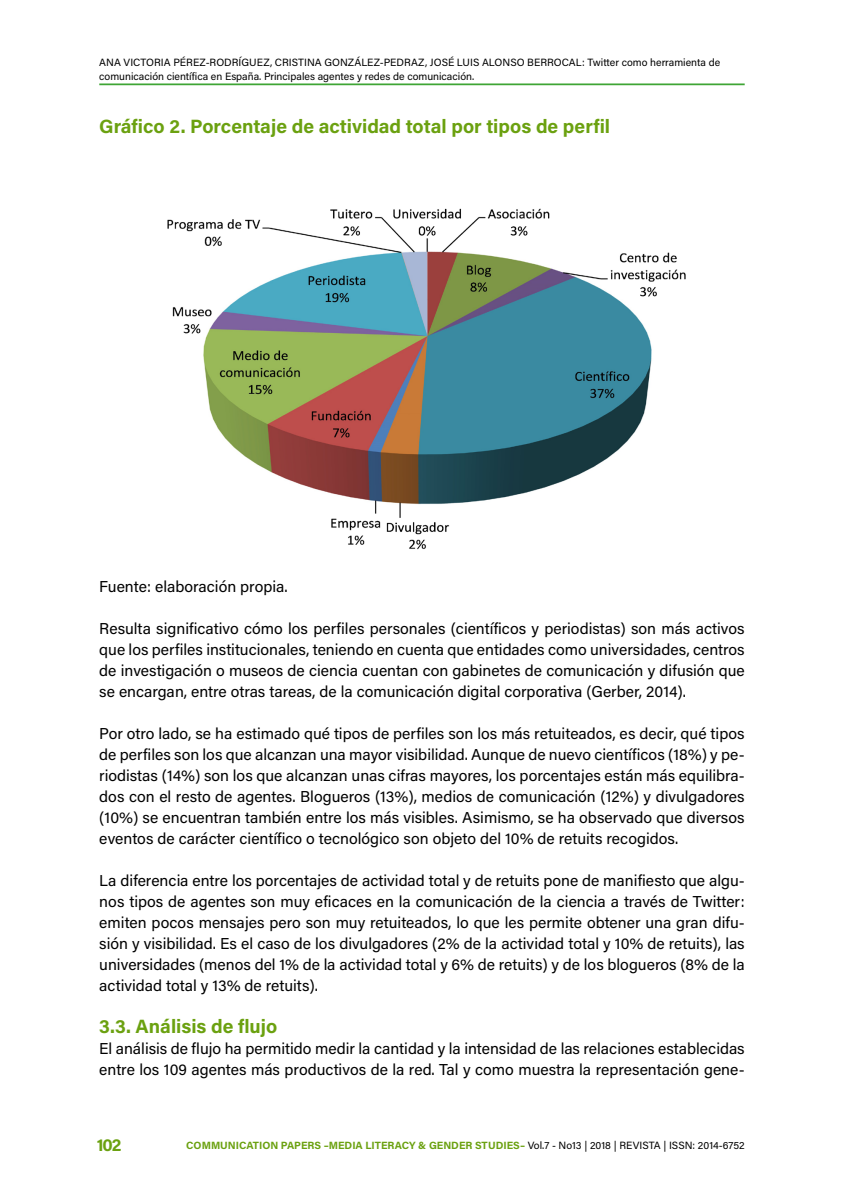
<style>
.page{position:relative;width:844px;height:1191px;background:#fff}
.page>*{position:absolute;margin:0;border:0;box-sizing:border-box;transform-origin:0 0}
.t1{font:700 19.25px "Acumin Pro";color:#6ba110}
.t2{font:700 17.5px "Acumin Pro";color:#6ba110}
.t3{font:15.75px/21px "Acumin Pro";color:#000;text-align:justify}
.t4{font:10.5px/14px "Acumin Pro";color:#000}
.t5{font:700 10.5px "Acumin Pro";color:#6ba110}
.s1{font-weight:400;color:#000}
</style>
<div class="page">
<hr style="left:99px;top:83px;width:645px;height:2px;background:#3fa535">
<img style="left:167px;top:208px;width:519px;height:342px">
<p class="t4" style="left:99px;top:55px;width:622px">ANA VICTORIA PÉREZ-RODRÍGUEZ, CRISTINA GONZÁLEZ-PEDRAZ, JOSÉ LUIS ALONSO BERROCAL: Twitter como herramienta de comunicación científica en España. Principales agentes y redes de comunicación.</p>
<p class="t1" style="left:99px;top:113px;width:512px">Gráfico 2. Porcentaje de actividad total por tipos de perfil</p>
<p class="t3" style="left:99px;top:575px;width:190px">Fuente: elaboración propia.</p>
<p class="t3" style="left:99px;top:617px;width:646px">Resulta significativo cómo los perfiles personales (científicos y periodistas) son más activos que los perfiles institucionales, teniendo en cuenta que entidades como universidades, centros de investigación o museos de ciencia cuentan con gabinetes de comunicación y difusión que se encargan, entre otras tareas, de la comunicación digital corporativa (Gerber, 2014).</p>
<p class="t3" style="left:99px;top:722px;width:646px">Por otro lado, se ha estimado qué tipos de perfiles son los más retuiteados, es decir, qué tipos de perfiles son los que alcanzan una mayor visibilidad. Aunque de nuevo científicos (18%) y pe&shy;riodistas (14%) son los que alcanzan unas cifras mayores, los porcentajes están más equilibra&shy;dos con el resto de agentes. Blogueros (13%), medios de comunicación (12%) y divulgadores (10%) se encuentran también entre los más visibles. Asimismo, se ha observado que diversos eventos de carácter científico o tecnológico son objeto del 10% de retuits recogidos.</p>
<p class="t3" style="left:99px;top:869px;width:646px">La diferencia entre los porcentajes de actividad total y de retuits pone de manifiesto que algu&shy;nos tipos de agentes son muy eficaces en la comunicación de la ciencia a través de Twitter: emiten pocos mensajes pero son muy retuiteados, lo que les permite obtener una gran difu&shy;sión y visibilidad. Es el caso de los divulgadores (2% de la actividad total y 10% de retuits), las universidades (menos del 1% de la actividad total y 6% de retuits) y de los blogueros (8% de la actividad total y 13% de retuits).</p>
<p class="t1" style="left:99px;top:1013px;width:179px">3.3. Análisis de flujo</p>
<p class="t3" style="left:99px;top:1037px;width:646px">El análisis de flujo ha permitido medir la cantidad y la intensidad de las relaciones establecidas entre los 109 agentes más productivos de la red. Tal y como muestra la representación gene-</p>
<p class="t2" style="left:97px;top:1132px;width:26px">102</p>
<p class="t5" style="left:186px;top:1137px;width:560px">COMMUNICATION PAPERS –MEDIA LITERACY &amp; GENDER STUDIES– <span class="s1">Vol.7 - No13 | 2018 | REVISTA | ISSN: 2014-6752</span></p>
</div>
